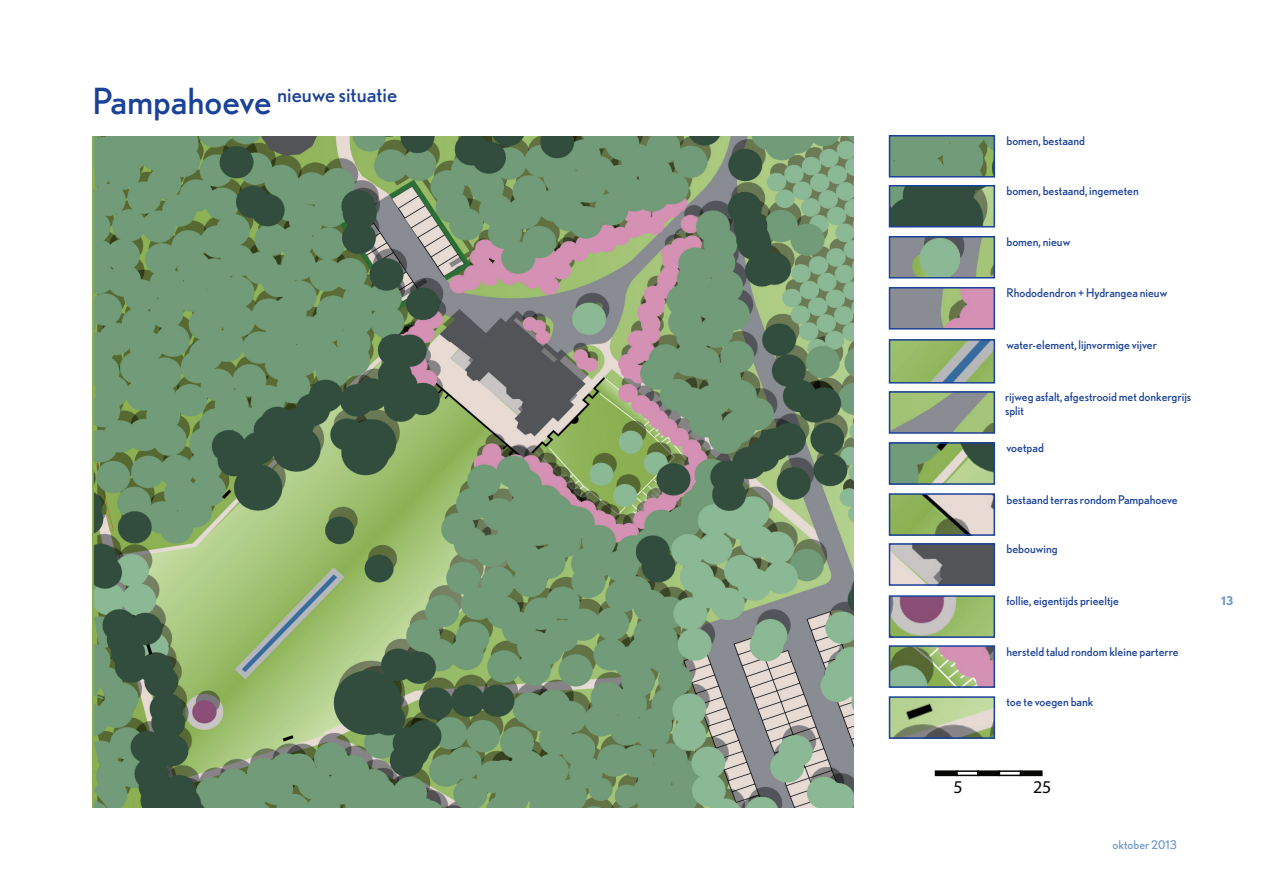
<style>
.page{position:relative;width:1263px;height:893px;background:#fff}
.page>*{position:absolute;margin:0;border:0;box-sizing:border-box;transform-origin:0 0}
.t1{font:21px "Nobel";color:#1b4299}
.t2{font:18px "Myriad Pro";color:#050504}
.t3{font:12px/14.4px "Nobel";color:#1b4299}
.t4{font:12px "Nobel";color:#7299c6}
.t5{font:700 12px "Nobel";color:#7299c6}
.s1{font-size:36px}
</style>
<div class="page">
<div style="left:935px;top:770px;width:22px;height:6px;border:2px solid #050504"></div>
<div style="left:956px;top:770px;width:23px;height:6px;border:2px solid #050504"></div>
<div style="left:977px;top:770px;width:23px;height:6px;border:2px solid #050504"></div>
<div style="left:998px;top:770px;width:23px;height:6px;border:2px solid #050504"></div>
<div style="left:1020px;top:770px;width:22px;height:6px;border:2px solid #050504"></div>
<img style="left:892px;top:138px;width:100px;height:37px">
<div style="left:889px;top:135px;width:106px;height:43px;border:2px solid #1b4299"></div>
<img style="left:892px;top:290px;width:100px;height:37px">
<div style="left:889px;top:287px;width:106px;height:43px;border:2px solid #1b4299"></div>
<img style="left:892px;top:394px;width:100px;height:37px">
<div style="left:889px;top:391px;width:106px;height:43px;border:2px solid #1b4299"></div>
<img style="left:892px;top:496px;width:100px;height:37px">
<div style="left:889px;top:493px;width:106px;height:43px;border:2px solid #1b4299"></div>
<img style="left:892px;top:342px;width:100px;height:39px">
<div style="left:889px;top:339px;width:106px;height:45px;border:2px solid #1b4299"></div>
<img style="left:892px;top:445px;width:100px;height:37px">
<div style="left:889px;top:442px;width:106px;height:43px;border:2px solid #1b4299"></div>
<img style="left:892px;top:546px;width:100px;height:37px">
<div style="left:889px;top:543px;width:106px;height:43px;border:2px solid #1b4299"></div>
<img style="left:892px;top:598px;width:100px;height:37px">
<div style="left:889px;top:595px;width:106px;height:43px;border:2px solid #1b4299"></div>
<img style="left:892px;top:648px;width:100px;height:37px">
<div style="left:889px;top:645px;width:106px;height:43px;border:2px solid #1b4299"></div>
<img style="left:892px;top:699px;width:100px;height:37px">
<div style="left:889px;top:696px;width:106px;height:43px;border:2px solid #1b4299"></div>
<img style="left:892px;top:188px;width:100px;height:36px">
<div style="left:889px;top:185px;width:106px;height:42px;border:2px solid #1b4299"></div>
<img style="left:892px;top:239px;width:100px;height:37px">
<div style="left:889px;top:236px;width:106px;height:43px;border:2px solid #1b4299"></div>
<img style="left:92px;top:136px;width:762px;height:672px">
<h1 class="t1" style="left:92px;top:83px;width:306px"><span class="s1">Pampahoeve</span> nieuwe situatie</h1>
<p class="t3" style="left:1006px;top:133px;width:80px">bomen, bestaand</p>
<p class="t3" style="left:1006px;top:183px;width:134px">bomen, bestaand, ingemeten</p>
<p class="t3" style="left:1006px;top:234px;width:65px">bomen, nieuw</p>
<p class="t3" style="left:1006px;top:285px;width:162px">Rhododendron + Hydrangea nieuw</p>
<p class="t3" style="left:1006px;top:337px;width:152px">water-element, lijnvormige vijver</p>
<p class="t3" style="left:1005px;top:389px;width:188px">rijweg asfalt, afgestrooid met donkergrijs split</p>
<p class="t3" style="left:1006px;top:440px;width:39px">voetpad</p>
<p class="t3" style="left:1006px;top:492px;width:173px">bestaand terras rondom Pampahoeve</p>
<p class="t3" style="left:1006px;top:541px;width:53px">bebouwing</p>
<p class="t3" style="left:1006px;top:593px;width:114px">follie, eigentijds prieeltje</p>
<p class="t3" style="left:1006px;top:644px;width:174px">hersteld talud rondom kleine parterre</p>
<p class="t3" style="left:1006px;top:694px;width:89px">toe te voegen bank</p>
<h2 class="t2" style="left:953px;top:776px;width:11px">5</h2>
<h2 class="t2" style="left:1033px;top:776px;width:20px">25</h2>
<p class="t4" style="left:1112px;top:837px;width:66px">oktober 2013</p>
<p class="t5" style="left:1221px;top:594px;width:13px">13</p>
</div>
